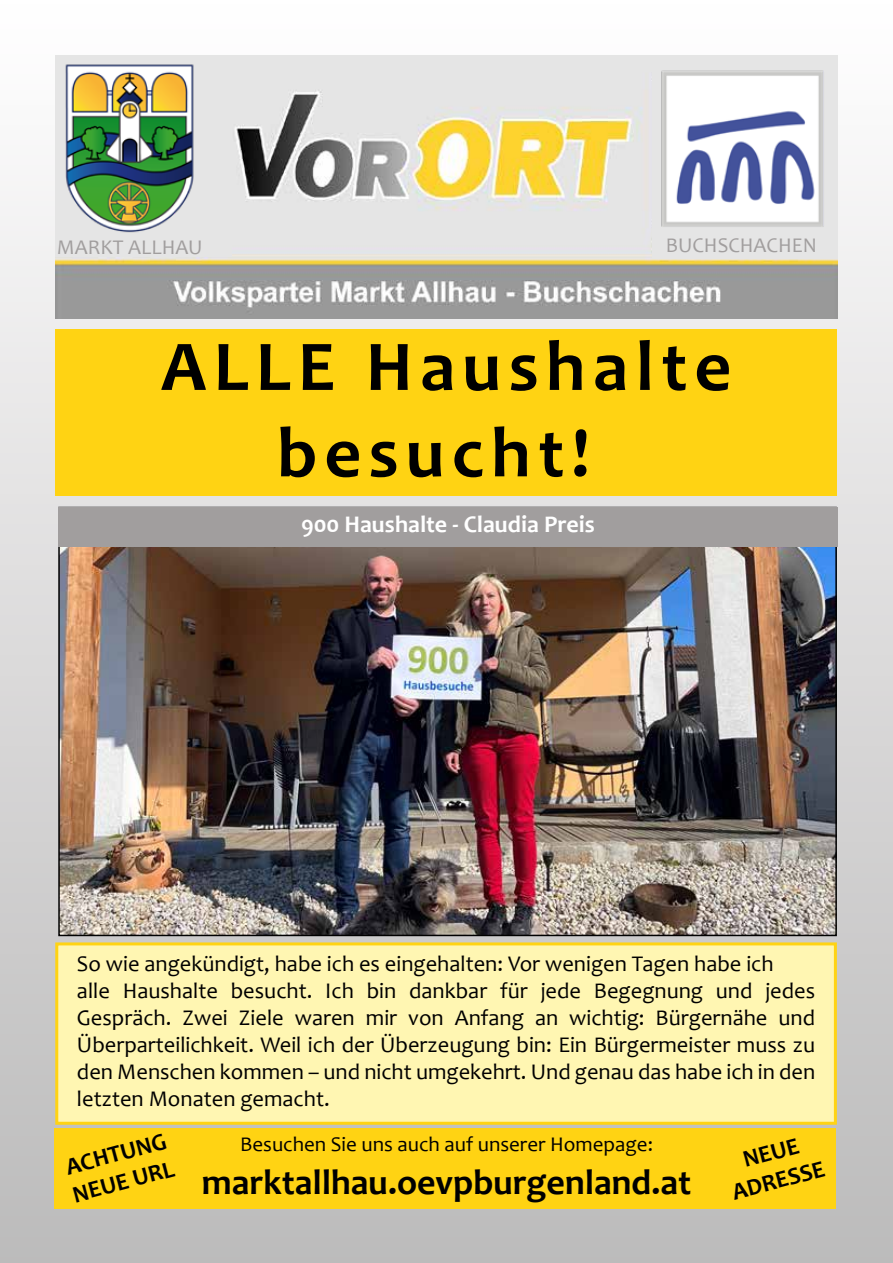
<style>
.page{position:relative;width:893px;height:1263px;background:#fff}
.page>*{position:absolute;margin:0;border:0;box-sizing:border-box;transform-origin:0 0}
.t1{font:700 72px/86.4px "Candara";letter-spacing:.1em;color:#000;text-align:center}
.t2{font:700 36px "Candara";color:#000}
.t3{font:700 24px "Candara";color:#fff}
.t4{font:700 24px/28.8px "Candara";color:#000}
.t5{font:22.5px/27px "Candara";color:#000}
.t6{font:21px "Candara";color:#000}
.t7{font:21px "Candara";color:#a19e9e}
</style>
<div class="page">
<div style="left:0;top:0;width:893px;height:1263px;background:#fff;opacity:.75"></div>
<img style="left:55px;top:55px;width:783px;height:263px">
<div style="left:55px;top:55px;width:177px;height:202px;background:#e5e5e5"></div>
<div style="left:652px;top:55px;width:186px;height:204px;background:#e5e5e5"></div>
<img style="left:65px;top:64px;width:129px;height:169px">
<img style="left:661px;top:70px;width:163px;height:157px">
<div style="left:55px;top:330px;width:782px;height:166px;background:#ffd313"></div>
<div style="left:54px;top:1128px;width:782px;height:80px;background:#ffd313"></div>
<div style="left:55px;top:942px;width:782px;height:183px;background:#fff6b2;border:3px solid #ffd313"></div>
<img style="left:61px;top:546px;width:773px;height:387px">
<div style="left:58px;top:507px;width:780px;height:39px;background:#a19e9e"></div>
<p class="t7" style="left:57px;top:234px;width:147px">MARKT ALLHAU</p>
<p class="t7" style="left:666px;top:232px;width:153px">BUCHSCHACHEN</p>
<h1 class="t1" style="left:161px;top:322px;width:572px">ALLE Haushalte besucht!</h1>
<p class="t3" style="left:301px;top:509px;width:295px">900 Haushalte - Claudia Preis</p>
<p class="t5" style="left:77px;top:950px;width:740px">So wie angekündigt, habe ich es eingehalten: Vor wenigen Tagen habe ich<br>alle Haushalte besucht. Ich bin dankbar für jede Begegnung und jedes Gespräch. Zwei Ziele waren mir von Anfang an wichtig: Bürgernähe und Überparteilichkeit. Weil ich der Überzeugung bin: Ein Bürgermeister muss zu den Menschen kommen – und nicht umgekehrt. Und genau das habe ich in den letzten Monaten gemacht.</p>
<p class="t4" style="left:62px;top:1153px;width:105px;rotate:-15deg">ACHTUNG<br>NEUE URL</p>
<p class="t4" style="left:721px;top:1150px;width:97px;text-align:center;rotate:-15deg">NEUE<br>ADRESSE</p>
<p class="t6" style="left:240px;top:1131px;width:414px">Besuchen Sie uns auch auf unserer Homepage:</p>
<h2 class="t2" style="left:202px;top:1160px;width:491px">marktallhau.oevpburgenland.at</h2>
</div>
